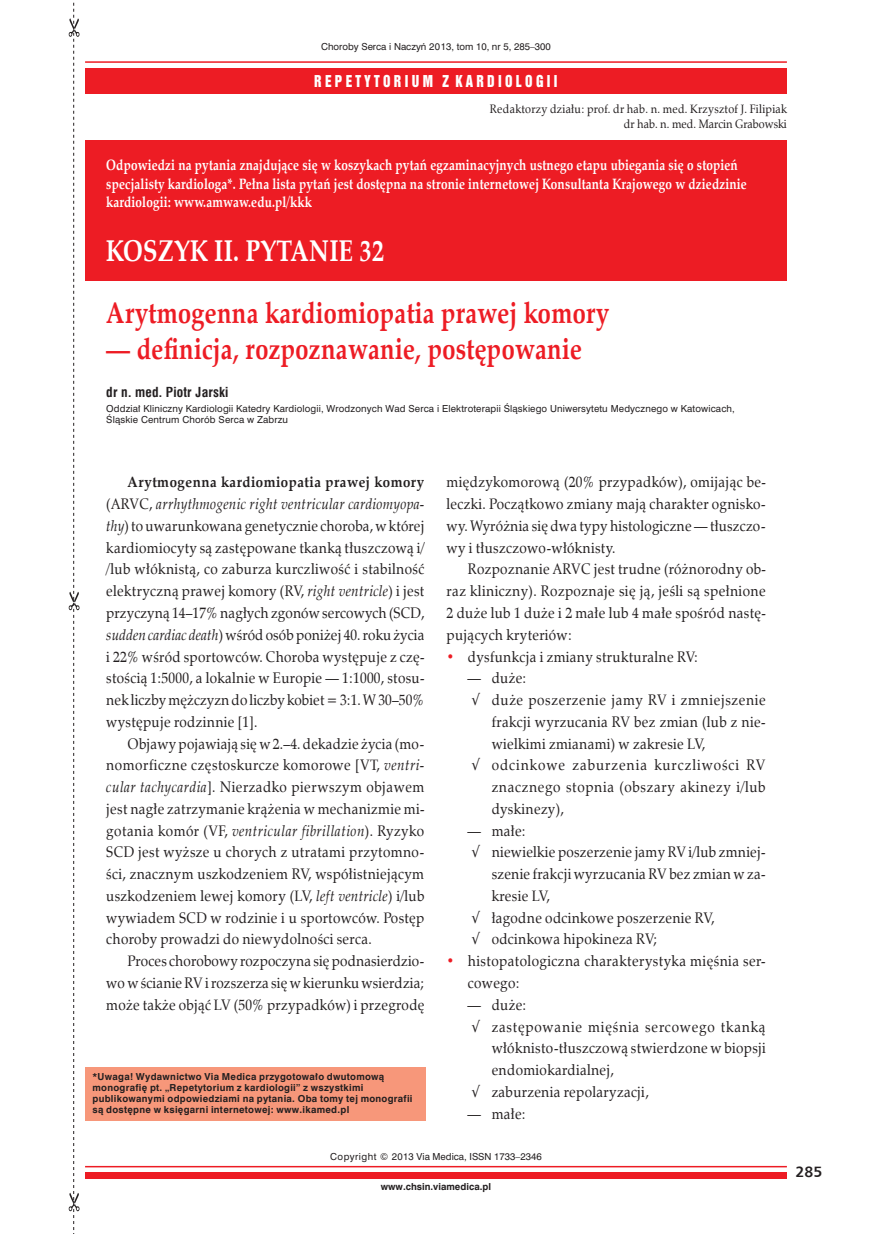
<style>
.page{position:relative;width:872px;height:1234px;background:#fff}
.page>*{position:absolute;margin:0;border:0;box-sizing:border-box;transform-origin:0 0}
.t1{font:700 30px "Zapf Calligr EU";letter-spacing:.01em;color:#ed1c24;scale:.8 1}
.t2{font:700 30px "Zapf Calligr EU";letter-spacing:.01em;color:#fff;scale:.8 1}
.t3{font:15px/21.8px "Zapf Calligr EU";letter-spacing:.025em;color:#231f20;text-align:justify;scale:.9 1}
.t4{font:700 15px/18.3px "Zapf Calligr EU";letter-spacing:.01em;color:#fff;scale:.8 1}
.t5{font:15px/21.8px "Zapf Calligr EU";letter-spacing:.05em;color:#231f20;scale:.9 1}
.t6{font:15px "Swis 921 EU";color:#fff;scale:.9 1}
.t7{font:700 15px "Humnst 777 EU";color:#231f20}
.t8{font:700 13.5px "Swis 721 Cn EU";letter-spacing:.01em;color:#231f20}
.t9{font:12px/15px "Zapf Calligr EU";letter-spacing:.025em;color:#231f20;text-align:right;scale:.9 1}
.t10{font:9px/10.9px "Swis 721 PL";letter-spacing:.015em;color:#231f20}
.t11{font:700 9px/11.1px "Swis 721 PL";letter-spacing:.03em;color:#231f20}
.t12{font:700 9px "Swis 721 PL";color:#231f20}
.s1{font-weight:700}
.s2{font-style:italic}
.s3{font-weight:700;color:#ed1c24}
</style>
<div class="page">
<div style="left:85px;top:1171px;width:702px;height:7px;background:#ed1c24"></div>
<hr style="left:85px;top:1165px;width:702px;height:2px;background:#ed1c24">
<div style="left:85px;top:68px;width:702px;height:26px;background:#ed1c24"></div>
<hr style="left:85px;top:61px;width:702px;height:2px;background:#ed1c24">
<svg style="left:69px;top:2px;width:10px;height:1228px"></svg>
<div style="left:85px;top:140px;width:702px;height:140px;background:#ed1c24"></div>
<div style="left:85px;top:1066px;width:340px;height:54px;background:#f7977a"></div>
<p class="t10" style="left:321px;top:41px;width:231px">Choroby Serca i Naczyń 2013, tom 10, nr 5, 285–300</p>
<p class="t6" style="left:314px;top:71px;width:272px">R e P E T Y T O R I U M Z K A R D I O L O G I I</p>
<p class="t9" style="left:490px;top:101px;width:332px">Redaktorzy działu: prof. dr hab. n. med. Krzysztof J. Filipiak dr hab. n. med. Marcin Grabowski</p>
<p class="t4" style="left:106px;top:157px;width:802px">Odpowiedzi na pytania znajdujące się w koszykach pytań egzaminacyjnych ustnego etapu ubiegania się o stopień specjalisty kardiologa*. Pełna lista pytań jest dostępna na stronie internetowej Konsultanta Krajowego w dziedzinie kardiologii: www.amwaw.edu.pl/kkk</p>
<h1 class="t2" style="left:106px;top:232px;width:348px">KOSZYK II. PYTANIE 32</h1>
<h1 class="t1" style="left:106px;top:294px;width:630px">Arytmogenna kardiomiopatia prawej komory</h1>
<h1 class="t1" style="left:106px;top:330px;width:596px">— definicja, rozpoznawanie, postępowanie</h1>
<p class="t8" style="left:106px;top:383px;width:124px">dr n. med. Piotr Jarski</p>
<p class="t10" style="left:106px;top:403px;width:630px">Oddział Kliniczny Kardiologii Katedry Kardiologii, Wrodzonych Wad Serca i Elektroterapii Śląskiego Uniwersytetu Medycznego w Katowicach,<br>Śląskie Centrum Chorób Serca w Zabrzu</p>
<p class="t3" style="left:106px;top:471px;width:355px;text-indent:21px"><span class="s1">Arytmogenna kardiomiopatia prawej komory </span>(ARVC, <span class="s2">arrhythmogenic right ventricular cardiomyopa&shy;thy</span>) to uwarunkowana genetycznie choroba, w której kardiomiocyty są zastępowane tkanką tłuszczową i/ /lub włóknistą, co zaburza kurczliwość i stabilność elektryczną prawej komory (RV, <span class="s2">right ventricle</span>) i jest przyczyną 14–17% nagłych zgonów sercowych (SCD, <span class="s2">sudden cardiac death</span>) wśród osób poniżej 40. roku życia i 22% wśród sportowców. Choroba występuje z czę&shy;stością 1:5000, a lokalnie w Europie — 1:1000, stosu&shy;nek liczby mężczyzn do liczby kobiet = 3:1. W 30–50% występuje rodzinnie [1].</p>
<p class="t3" style="left:106px;top:732px;width:355px;text-indent:21px">Objawy pojawiają się w 2.–4. dekadzie życia (mo&shy;nomorficzne częstoskurcze komorowe [VT, <span class="s2">ventri&shy;cular tachycardia</span>]. Nierzadko pierwszym objawem jest nagłe zatrzymanie krążenia w mechanizmie mi&shy;gotania komór (VF, <span class="s2">ventricular fibrillation</span>). Ryzyko SCD jest wyższe u chorych z utratami przytomno&shy;ści, znacznym uszkodzeniem RV, współistniejącym uszkodzeniem lewej komory (LV, <span class="s2">left ventricle</span>) i/lub wywiadem SCD w rodzinie i u sportowców. Postęp choroby prowadzi do niewydolności serca.</p>
<p class="t3" style="left:106px;top:950px;width:355px;text-indent:21px">Proces chorobowy rozpoczyna się podnasierdzio&shy;wo w ścianie RV i rozszerza się w kierunku wsierdzia; może także objąć LV (50% przypadków) i przegrodę</p>
<p class="t11" style="left:92px;top:1070px;width:321px">*Uwaga! Wydawnictwo Via Medica przygotowało dwutomową monografię pt. „Repetytorium z kardiologii” z wszystkimi publikowanymi odpowiedziami na pytania. Oba tomy tej monografii są dostępne w księgarni internetowej: www.ikamed.pl</p>
<p class="t3" style="left:446px;top:471px;width:356px">międzykomorową (20% przypadków), omijając be&shy;leczki. Początkowo zmiany mają charakter ognisko&shy;wy. Wyróżnia się dwa typy histologiczne — tłuszczo&shy;wy i tłuszczowo-włóknisty.</p>
<p class="t3" style="left:446px;top:558px;width:356px;text-indent:21px">Rozpoznanie ARVC jest trudne (różnorodny ob&shy;raz kliniczny). Rozpoznaje się ją, jeśli są spełnione 2 duże lub 1 duże i 2 małe lub 4 małe spośród nastę&shy;pujących kryteriów:</p>
<p class="t3" style="left:446px;top:645px;width:281px"><span class="s3">•</span> dysfunkcja i zmiany strukturalne RV:</p>
<p class="t5" style="left:491px;top:667px;width:306px;text-indent:-24px">— duże:<br>duże poszerzenie jamy RV i zmniejszenie frakcji wyrzucania RV bez zmian (lub z nie&shy;wielkimi zmianami) w zakresie LV, odcinkowe zaburzenia kurczliwości RV znacznego stopnia (obszary akinezy i/lub dyskinezy),</p>
<p class="t3" style="left:491px;top:819px;width:306px;text-align:left;text-indent:-24px">— małe:<br>niewielkie poszerzenie jamy RV i/lub zmniej&shy;szenie frakcji wyrzucania RV bez zmian w za&shy;kresie LV,<br>łagodne odcinkowe poszerzenie RV, odcinkowa hipokineza RV;</p>
<p class="t3" style="left:468px;top:950px;width:332px;text-indent:-21px"><span class="s3">•</span> histopatologiczna charakterystyka mięśnia ser&shy;cowego:</p>
<p class="t3" style="left:491px;top:993px;width:306px;text-align:left;text-indent:-24px">— duże:<br>zastępowanie mięśnia sercowego tkanką włóknisto-tłuszczową stwierdzone w biopsji endomiokardialnej,<br>zaburzenia repolaryzacji,</p>
<p class="t3" style="left:467px;top:1102px;width:66px">— małe:</p>
<p class="t10" style="left:330px;top:1151px;width:213px">Copyright © 2013 Via Medica, ISSN 1733–2346</p>
<p class="t12" style="left:381px;top:1180px;width:112px">www.chsin.viamedica.pl</p>
<p class="t7" style="left:795px;top:1162px;width:29px">285</p>
</div>
